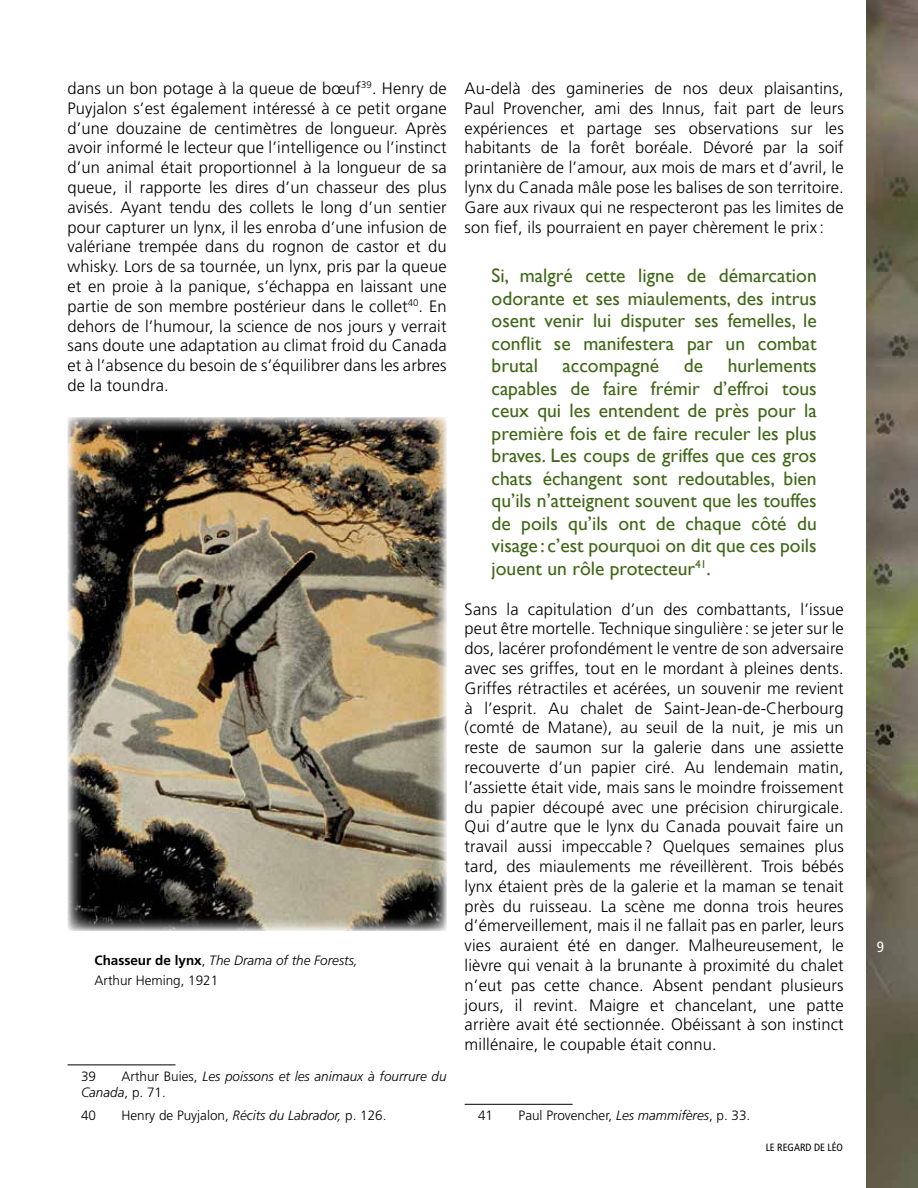
<style>
.page{position:relative;width:918px;height:1188px;background:#fff}
.page>*{position:absolute;margin:0;border:0;box-sizing:border-box;transform-origin:0 0}
.t1{font:19.5px/22.5px "Gill Sans";color:#416718;text-align:justify}
.t2{font:300 16.5px/19.8px "Frutiger";letter-spacing:.01em;color:#000;text-align:justify}
.t3{font:condensed 15px "Frutiger";color:#fff}
.t4{font:italic 300 13.5px/19.8px "Frutiger";color:#000}
.t5{font:300 13.5px "Frutiger";color:#000}
.t6{font:condensed 10.5px "Frutiger";color:#000}
.s1{font-weight:700;font-style:normal}
.s2{font-style:normal}
.s3{font-style:italic}
</style>
<div class="page">
<hr style="left:68px;top:1065px;width:108px;height:1px;background:#000">
<hr style="left:465px;top:1104px;width:108px;height:1px;background:#000">
<img style="left:68px;top:417px;width:379px;height:514px">
<img style="left:866px;top:0;width:52px;height:1188px">
<p class="t2" style="left:67px;top:78px;width:381px">dans un bon potage à la queue de bœuf<sup>39</sup>. Henry de Puyjalon s’est également intéressé à ce petit organe d’une douzaine de centimètres de longueur. Après avoir informé le lecteur que l’intelligence ou l’instinct d’un animal était proportionnel à la longueur de sa queue, il rapporte les dires d’un chasseur des plus avisés. Ayant tendu des collets le long d’un sentier pour capturer un lynx, il les enroba d’une infusion de valériane trempée dans du rognon de castor et du whisky. Lors de sa tournée, un lynx, pris par la queue et en proie à la panique, s’échappa en laissant une partie de son membre postérieur dans le collet<sup>40</sup>. En dehors de l’humour, la science de nos jours y verrait sans doute une adaptation au climat froid du Canada et à l’absence du besoin de s’équilibrer dans les arbres de la toundra.</p>
<p class="t4" style="left:94px;top:951px;width:265px"><span class="s1">Chasseur de lynx</span><span class="s2">,</span> The Drama of the Forests,<br><span class="s2">Arthur Heming, 1921</span></p>
<p class="t4" style="left:81px;top:1068px;width:367px;line-height:16.2px;text-indent:40px"><span class="s2">Arthur Buies,</span> Les poissons et les animaux à fourrure du<br>Canada<span class="s2">, p. 71.</span></p>
<p class="t5" style="left:81px;top:1108px;width:17px">40</p>
<p class="t5" style="left:122px;top:1108px;width:267px">Henry de Puyjalon, <span class="s3">Récits du Labrador,</span> p. 126.</p>
<p class="t5" style="left:81px;top:1069px;width:17px">39</p>
<p class="t2" style="left:465px;top:78px;width:381px">Au-delà des gamineries de nos deux plaisantins, Paul Provencher, ami des Innus, fait part de leurs expériences et partage ses observations sur les habitants de la forêt boréale. Dévoré par la soif printanière de l’amour, aux mois de mars et d’avril, le lynx du Canada mâle pose les balises de son territoire.<br>Gare aux rivaux qui ne respecteront pas les limites de son fief, ils pourraient en payer chèrement le prix :</p>
<p class="t1" style="left:492px;top:264px;width:327px">Si, malgré cette ligne de démarcation odorante et ses miaulements, des intrus osent venir lui disputer ses femelles, le conflit se manifestera par un combat brutal</p>
<p class="t1" style="left:563px;top:354px;width:98px">accompagné</p>
<p class="t1" style="left:684px;top:354px;width:21px">de</p>
<p class="t1" style="left:492px;top:354px;width:327px;text-indent:236px">hurlements capables de faire frémir d’effroi tous ceux qui les entendent de près pour la première fois et de faire reculer les plus braves. Les coups de griffes que ces gros chats échangent sont redoutables, bien qu’ils n’atteignent souvent que les touffes de poils qu’ils ont de chaque côté du visage : c’est pourquoi on dit que ces poils jouent un rôle protecteur<sup>41</sup>.</p>
<p class="t2" style="left:465px;top:599px;width:381px">Sans la capitulation d’un des combattants, l’issue peut être mortelle. Technique singulière : se jeter sur le dos, lacérer profondément le ventre de son adversaire avec ses griffes, tout en le mordant à pleines dents.<br>Griffes rétractiles et acérées, un souvenir me revient à l’esprit. Au chalet de Saint-Jean-de-Cherbourg (comté de Matane), au seuil de la nuit, je mis un reste de saumon sur la galerie dans une assiette recouverte d’un papier ciré. Au lendemain matin, l’assiette était vide, mais sans le moindre froissement du papier découpé avec une précision chirurgicale.<br>Qui d’autre que le lynx du Canada pouvait faire un travail aussi impeccable ? Quelques semaines plus tard, des miaulements me réveillèrent. Trois bébés lynx étaient près de la galerie et la maman se tenait près du ruisseau. La scène me donna trois heures d’émerveillement, mais il ne fallait pas en parler, leurs vies auraient été en danger. Malheureusement, le lièvre qui venait à la brunante à proximité du chalet n’eut pas cette chance. Absent pendant plusieurs jours, il revint. Maigre et chancelant, une patte arrière avait été sectionnée. Obéissant à son instinct millénaire, le coupable était connu.</p>
<p class="t5" style="left:478px;top:1108px;width:17px">41</p>
<p class="t5" style="left:519px;top:1108px;width:233px">Paul Provencher, <span class="s3">Les mammifères</span>, p. 33.</p>
<p class="t6" style="left:766px;top:1141px;width:79px">LE REGARD DE LÉO</p>
<p class="t3" style="left:877px;top:938px;width:9px">9</p>
</div>
